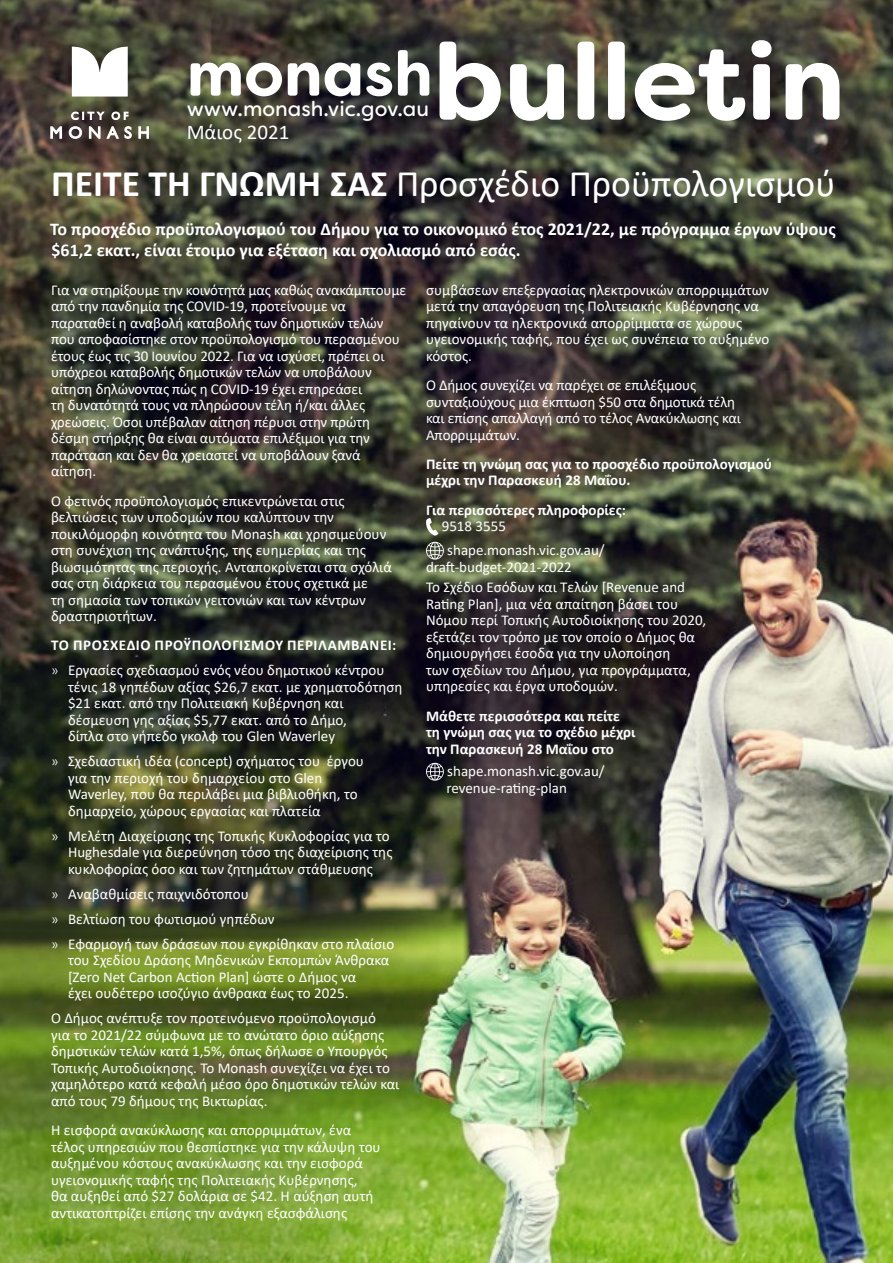
<style>
.page{position:relative;width:893px;height:1263px;background:#fff}
.page>*{position:absolute;margin:0;border:0;box-sizing:border-box;transform-origin:0 0}
.t1{font:700 108px "Filson Soft";color:#fff}
.t2{font:700 63px "Filson Soft";color:#fff}
.t3{font:37.5px "Calibri";color:#fff}
.t4{font:21px "Filson Soft";color:#fff}
.t5{font:21px "Calibri";color:#fff}
.t6{font:700 18px/21.6px "Calibri";color:#fff}
.t7{font:15px/16.5px "Calibri";color:#fff}
.t8{font:700 15px/16.5px "Calibri";color:#fff}
.s1{font-weight:700}
.s2{font-weight:300}
</style>
<div class="page">
<img style="left:0;top:0;width:893px;height:1263px">
<svg style="left:50px;top:126px;width:12px;height:13px"></svg>
<svg style="left:69px;top:126px;width:13px;height:13px"></svg>
<svg style="left:89px;top:126px;width:11px;height:13px"></svg>
<svg style="left:107px;top:126px;width:25px;height:13px"></svg>
<svg style="left:138px;top:126px;width:11px;height:13px"></svg>
<svg style="left:71px;top:112px;width:33px;height:8px"></svg>
<svg style="left:112px;top:112px;width:16px;height:8px"></svg>
<svg style="left:72px;top:47px;width:56px;height:50px"></svg>
<svg style="left:425px;top:518px;width:13px;height:18px"></svg>
<svg style="left:426px;top:542px;width:18px;height:18px"></svg>
<svg style="left:426px;top:763px;width:18px;height:18px"></svg>
<h2 class="t2" style="left:187px;top:33px;width:248px">monash</h2>
<h3 class="t4" style="left:187px;top:95px;width:244px">www.monash.vic.gov.au</h3>
<h3 class="t5" style="left:187px;top:118px;width:104px">Μάιος 2021</h3>
<h1 class="t1" style="left:433px;top:12px;width:414px">bulletin</h1>
<h3 class="t3" style="left:51px;top:158px;width:786px"><span class="s1">ΠΕΙΤΕ ΤΗ ΓΝΩΜΗ ΣΑΣ</span> Προσχέδιο Προϋπολογισμού</h3>
<p class="t6" style="left:50px;top:218px;width:787px">Το προσχέδιο προϋπολογισμού του Δήμου για το οικονομικό έτος 2021/22, με πρόγραμμα έργων ύψους $61,2 εκατ., είναι έτοιμο για εξέταση και σχολιασμό από εσάς.</p>
<p class="t7" style="left:51px;top:281px;width:357px">Για να στηρίξουμε την κοινότητά μας καθώς ανακάμπτουμε από την πανδημία της COVID-19, προτείνουμε να παραταθεί η αναβολή καταβολής των δημοτικών τελών που αποφασίστηκε στον προϋπολογισμό του περασμένου έτους έως τις 30 Ιουνίου 2022. Για να ισχύσει, πρέπει οι υπόχρεοι καταβολής δημοτικών τελών να υποβάλουν αίτηση δηλώνοντας πώς η COVID-19 έχει επηρεάσει<br>τη δυνατότητά τους να πληρώσουν τέλη ή/και άλλες χρεώσεις. Όσοι υπέβαλαν αίτηση πέρυσι στην πρώτη δέσμη στήριξης θα είναι αυτόματα επιλέξιμοι για την παράταση και δεν θα χρειαστεί να υποβάλουν ξανά αίτηση.</p>
<p class="t7" style="left:51px;top:492px;width:342px">Ο φετινός προϋπολογισμός επικεντρώνεται στις βελτιώσεις των υποδομών που καλύπτουν την ποικιλόμορφη κοινότητα του Monash και χρησιμεύουν στη συνέχιση της ανάπτυξης, της ευημερίας και της βιωσιμότητας της περιοχής. Ανταποκρίνεται στα σχόλιά σας στη διάρκεια του περασμένου έτους σχετικά με<br>τη σημασία των τοπικών γειτονιών και των κέντρων δραστηριοτήτων.</p>
<p class="t7" style="left:51px;top:632px;width:347px;line-height:25px"><span class="s1">ΤΟ ΠΡΟΣΧΕΔΙΟ ΠΡΟΫΠΟΛΟΓΙΣΜΟΎ ΠΕΡΙΛΑΜΒΆΝΕΙ: </span><span class="s2">»</span> Εργασίες σχεδιασμού ενός νέου δημοτικού κέντρου</p>
<p class="t7" style="left:68px;top:678px;width:336px">τένις 18 γηπέδων αξίας $26,7 εκατ. με χρηματοδότηση $21 εκατ. από την Πολιτειακή Κυβέρνηση και δέσμευση γης αξίας $5,77 εκατ. από το Δήμο,<br>δίπλα στο γήπεδο γκολφ του Glen Waverley</p>
<p class="t7" style="left:68px;top:753px;width:298px;text-indent:-17px"><span class="s2">»</span> Σχεδιαστική ιδέα (concept) σχήματος του έργου για την περιοχή του δημαρχείου στο Glen Waverley, που θα περιλάβει μια βιβλιοθήκη, το δημαρχείο, χώρους εργασίας και πλατεία</p>
<p class="t7" style="left:68px;top:827px;width:326px;text-indent:-17px"><span class="s2">»</span> Μελέτη Διαχείρισης της Τοπικής Κυκλοφορίας για το<br>Ηughesdale για διερεύνηση τόσο της διαχείρισης της κυκλοφορίας όσο και των ζητημάτων στάθμευσης</p>
<p class="t7" style="left:51px;top:881px;width:345px;line-height:25px"><span class="s2">»</span> Αναβαθμίσεις παιχνιδότοπου<br><span class="s2">»</span> Βελτίωση του φωτισμού γηπέδων<br><span class="s2">»</span> Εφαρμογή των δράσεων που εγκρίθηκαν στο πλαίσιο</p>
<p class="t7" style="left:68px;top:952px;width:323px">του Σχεδίου Δράσης Μηδενικών Εκπομπών Άνθρακα [Zero Net Carbon Action Plan] ώστε ο Δήμος να<br>έχει ουδέτερο ισοζύγιο άνθρακα έως το 2025.</p>
<p class="t7" style="left:51px;top:1010px;width:350px">Ο Δήμος ανέπτυξε τον προτεινόμενο προϋπολογισμό<br>για το 2021/22 σύμφωνα με το ανώτατο όριο αύξησης δημοτικών τελών κατά 1,5%, όπως δήλωσε ο Υπουργός Τοπικής Αυτοδιοίκησης. Το Monash συνεχίζει να έχει το χαμηλότερο κατά κεφαλή μέσο όρο δημοτικών τελών και από τους 79 δήμους της Βικτωρίας.</p>
<p class="t7" style="left:51px;top:1121px;width:331px">Η εισφορά ανακύκλωσης και απορριμμάτων, ένα τέλος υπηρεσιών που θεσπίστηκε για την κάλυψη του αυξημένου κόστους ανακύκλωσης και την εισφορά υγειονομικής ταφής της Πολιτειακής Κυβέρνησης,<br>θα αυξηθεί από $27 δολάρια σε $42. Η αύξηση αυτή αντικατοπτρίζει επίσης την ανάγκη εξασφάλισης</p>
<p class="t7" style="left:426px;top:281px;width:345px">συμβάσεων επεξεργασίας ηλεκτρονικών απορριμμάτων μετά την απαγόρευση της Πολιτειακής Κυβέρνησης να πηγαίνουν τα ηλεκτρονικά απορρίμματα σε χώρους υγειονομικής ταφής, που έχει ως συνέπεια το αυξημένο κόστος.</p>
<p class="t7" style="left:426px;top:376px;width:316px">Ο Δήμος συνεχίζει να παρέχει σε επιλέξιμους συνταξιούχους μια έκπτωση $50 στα δημοτικά τέλη και επίσης απαλλαγή από το τέλος Ανακύκλωσης και Απορριμμάτων.</p>
<p class="t8" style="left:426px;top:455px;width:347px">Πείτε τη γνώμη σας για το προσχέδιο προϋπολογισμού μέχρι την Παρασκευή 28 Μαΐου.</p>
<p class="t8" style="left:426px;top:501px;width:201px">Για περισσότερες πληροφορίες:</p>
<p class="t7" style="left:447px;top:514px;width:159px;line-height:24px;text-indent:-5px">9518 3555 shape.monash.vic.gov.au/</p>
<p class="t7" style="left:426px;top:556px;width:261px;line-height:20.7px">draft-budget-2021-2022<br>Το Σχέδιο Εσόδων και Τελών [Revenue and</p>
<p class="t7" style="left:426px;top:595px;width:282px">Rating Plan], μια νέα απαίτηση βάσει του Νόμου περί Τοπικής Αυτοδιοίκησης του 2020, εξετάζει τον τρόπο με τον οποίο ο Δήμος θα δημιουργήσει έσοδα για την υλοποίηση<br>των σχεδίων του Δήμου, για προγράμματα, υπηρεσίες και έργα υποδομών.</p>
<p class="t8" style="left:426px;top:707px;width:211px">Μάθετε περισσότερα και πείτε τη γνώμη σας για το σχέδιο μέχρι την Παρασκευή 28 Μαΐου στο</p>
<p class="t7" style="left:446px;top:762px;width:160px">shape.monash.vic.gov.au/ revenue-rating-plan</p>
</div>
